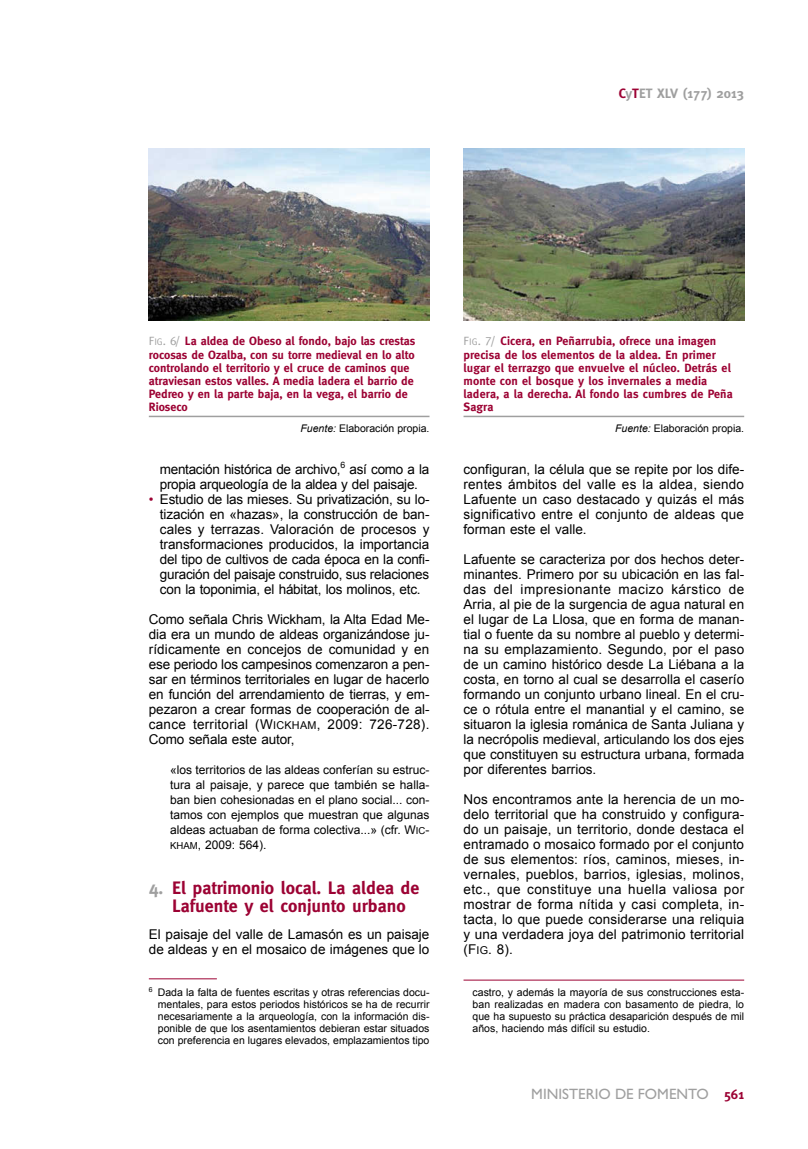
<style>
.page{position:relative;width:808px;height:1149px;background:#fff}
.page>*{position:absolute;margin:0;border:0;box-sizing:border-box;transform-origin:0 0}
.t1{font:700 18px/18px "Meta";color:#9c0233;text-align:center}
.t2{font:15px "Gill Sans";color:#9f9f9f}
.t3{font:13.5px/15px "Arial";color:#000;text-align:justify}
.t4{font:13.5px/15px "Arial";letter-spacing:-.02em;color:#000}
.t5{font:700 13.5px "Meta";color:#9f9f9f}
.t6{font:700 12px/13.2px "Meta";color:#9c0233}
.t7{font:12px/15px "Arial";color:#000;text-align:justify}
.t8{font:10.5px/12px "Arial";color:#000;text-align:justify}
.s1{color:#9c0233}
.s2{font-family:"Meta Caps SC800";font-weight:400;color:#9f9f9f}
.s3{font-family:"Meta Caps SC800";font-weight:400;font-size:9.6px;color:#9f9f9f}
.s4{font-style:italic}
.s5{font-family:"Arial MT SC800"}
.s6{font-family:"Arial MT SC800";font-size:10.8px}
.s7{font-family:"Arial MT SC800";font-size:9.6px}
.s8{color:#9f9f9f}
.s9{font-family:"Meta";font-weight:700;font-size:13.5px;color:#9c0233}
</style>
<div class="page">
<hr style="left:149px;top:978px;width:68px;height:1px;background:#9c0233">
<hr style="left:463px;top:979px;width:281px;height:1px;background:#9c0233">
<img style="left:149px;top:149px;width:280px;height:172px">
<img style="left:464px;top:149px;width:280px;height:172px">
<hr style="left:149px;top:415px;width:280px;height:2px;background:#9f9f9f">
<hr style="left:463px;top:415px;width:281px;height:2px;background:#9f9f9f">
<p class="t5" style="left:619px;top:85px;width:127px"><span class="s1">C</span>y<span class="s1">T</span>ET XLV (177) 2013</p>
<p class="t6" style="left:149px;top:334px;width:268px"><span class="s2">F</span><span class="s3">ig</span><span class="s2">. 6/</span> La aldea de Obeso al fondo, bajo las crestas rocosas de Ozalba, con su torre medieval en lo alto controlando el territorio y el cruce de caminos que atraviesan estos valles. A media ladera el barrio de Pedreo y en la parte baja, en la vega, el barrio de Rioseco</p>
<p class="t8" style="left:300px;top:421px;width:130px"><span class="s4">Fuente:</span> Elaboración propia.</p>
<p class="t4" style="left:160px;top:461px;width:271px">mentación histórica de archivo,<sup>6</sup> así como a la propia arqueología de la aldea y del paisaje.</p>
<p class="t3" style="left:160px;top:491px;width:271px;text-indent:-11px"><span class="s1">•</span> Estudio de las mieses. Su privatización, su lo&shy;tización en «hazas», la construcción de ban&shy;cales y terrazas. Valoración de procesos y transformaciones producidos, la importancia del tipo de cultivos de cada época en la confi&shy;guración del paisaje construido, sus relaciones con la toponimia, el hábitat, los molinos, etc.</p>
<p class="t3" style="left:149px;top:611px;width:282px">Como señala Chris Wickham, la Alta Edad Me&shy;dia era un mundo de aldeas organizándose ju&shy;rídicamente en concejos de comunidad y en ese periodo los campesinos comenzaron a pen&shy;sar en términos territoriales en lugar de hacerlo en función del arrendamiento de tierras, y em&shy;pezaron a crear formas de cooperación de al&shy;cance territorial (<span class="s5">W</span><span class="s6">ICKHAM</span>, 2009: 726-728).<br>Como señala este autor,</p>
<p class="t7" style="left:170px;top:761px;width:261px">«los territorios de las aldeas conferían su estruc&shy;tura al paisaje, y parece que también se halla&shy;ban bien cohesionadas en el plano social... con&shy;tamos con ejemplos que muestran que algunas aldeas actuaban de forma colectiva...» (cfr. <span class="s5">W</span><span class="s7">IC</span><span class="s5">-</span><span class="s7">KHAM</span>, 2009: 564).</p>
<h1 class="t1" style="left:149px;top:878px;width:272px"><span class="s8">4.</span> El patrimonio local. La aldea de<br>Lafuente y el conjunto urbano</h1>
<p class="t3" style="left:149px;top:926px;width:282px">El paisaje del valle de Lamasón es un paisaje de aldeas y en el mosaico de imágenes que lo</p>
<p class="t8" style="left:158px;top:986px;width:273px;text-indent:-9px"><sup>6</sup> Dada la falta de fuentes escritas y otras referencias docu&shy;mentales, para estos periodos históricos se ha de recurrir necesariamente a la arqueología, con la información dis&shy;ponible de que los asentamientos debieran estar situados con preferencia en lugares elevados, emplazamientos tipo</p>
<p class="t6" style="left:463px;top:334px;width:271px"><span class="s2">F</span><span class="s3">ig</span><span class="s2">. 7/</span> Cicera, en Peñarrubia, ofrece una imagen precisa de los elementos de la aldea. En primer lugar el terrazgo que envuelve el núcleo. Detrás el monte con el bosque y los invernales a media ladera, a la derecha. Al fondo las cumbres de Peña Sagra</p>
<p class="t8" style="left:615px;top:421px;width:130px"><span class="s4">Fuente:</span> Elaboración propia.</p>
<p class="t3" style="left:463px;top:461px;width:282px">configuran, la célula que se repite por los dife&shy;rentes ámbitos del valle es la aldea, siendo Lafuente un caso destacado y quizás el más significativo entre el conjunto de aldeas que forman este el valle.</p>
<p class="t3" style="left:463px;top:551px;width:282px">Lafuente se caracteriza por dos hechos deter&shy;minantes. Primero por su ubicación en las fal&shy;das del impresionante macizo kárstico de Arria, al pie de la surgencia de agua natural en el lugar de La Llosa, que en forma de manan&shy;tial o fuente da su nombre al pueblo y determi&shy;na su emplazamiento. Segundo, por el paso de un camino histórico desde La Liébana a la costa, en torno al cual se desarrolla el caserío formando un conjunto urbano lineal. En el cru&shy;ce o rótula entre el manantial y el camino, se situaron la iglesia románica de Santa Juliana y la necrópolis medieval, articulando los dos ejes que constituyen su estructura urbana, formada por diferentes barrios.</p>
<p class="t3" style="left:463px;top:791px;width:282px">Nos encontramos ante la herencia de un mo&shy;delo territorial que ha construido y configura&shy;do un paisaje, un territorio, donde destaca el entramado o mosaico formado por el conjunto de sus elementos: ríos, caminos, mieses, in&shy;vernales, pueblos, barrios, iglesias, molinos, etc., que constituye una huella valiosa por mostrar de forma nítida y casi completa, in&shy;tacta, lo que puede considerarse una reliquia y una verdadera joya del patrimonio territorial (<span class="s5">F</span><span class="s6">IG</span>. 8).</p>
<p class="t8" style="left:473px;top:986px;width:273px">castro, y además la mayoría de sus construcciones esta&shy;ban realizadas en madera con basamento de piedra, lo que ha supuesto su práctica desaparición después de mil años, haciendo más difícil su estudio.</p>
<p class="t2" style="left:531px;top:1084px;width:214px">MINISTERIO DE FOMENTO <span class="s9">561</span></p>
</div>
